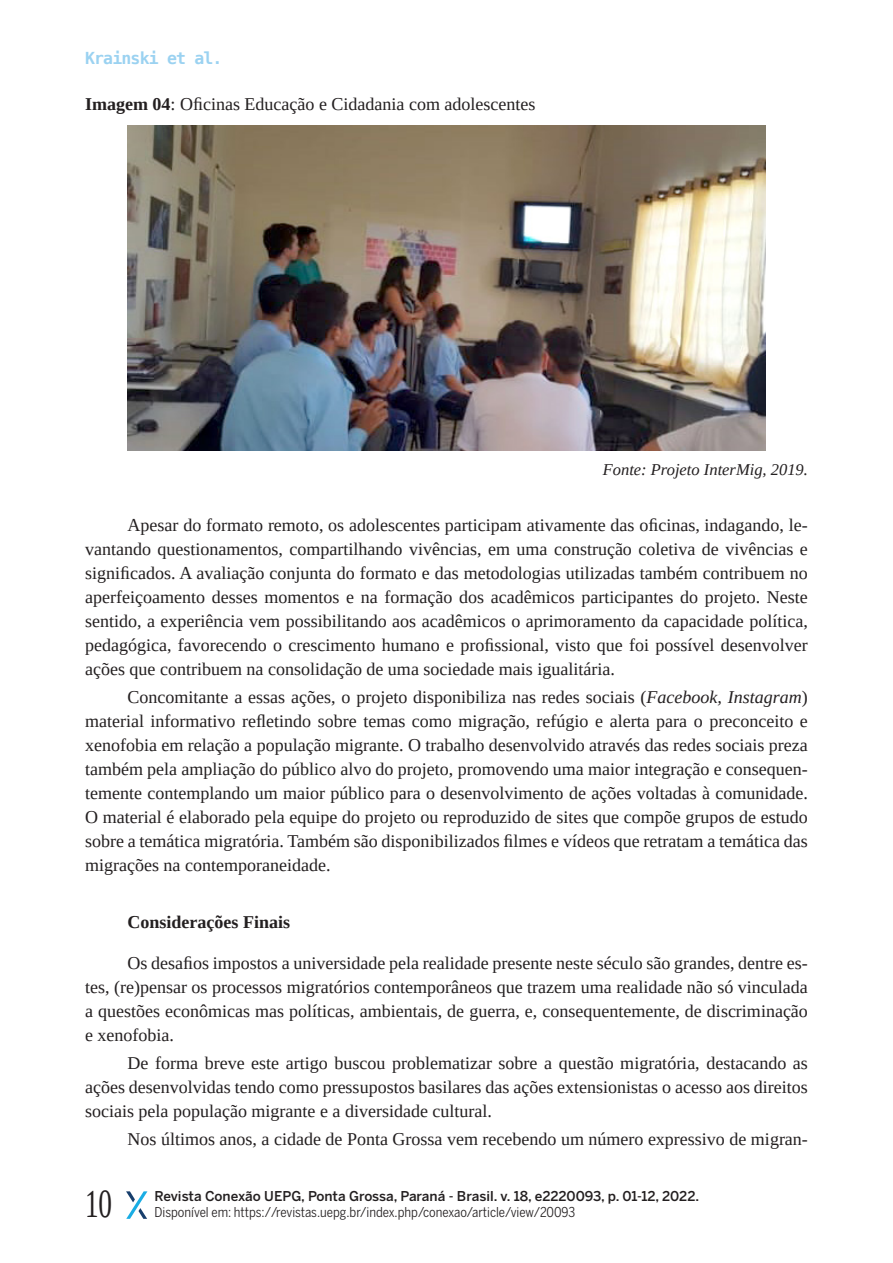
<style>
.page{position:relative;width:893px;height:1263px;background:#fff}
.page>*{position:absolute;margin:0;border:0;box-sizing:border-box;transform-origin:0 0}
.t1{font:39.9px "Liberation Serif";color:#231f20;scale:.68 1}
.TEXTO_ARTIGO{font:18px/24px "Liberation Serif";color:#231f20;text-align:justify}
.INTERTITULO{font:700 18px "Liberation Serif";color:#231f20}
.FONTE{font:italic 16.5px "Liberation Serif";color:#231f20}
.t2{font:700 16.5px "DejaVu Sans Mono";letter-spacing:-.05em;color:#9bd2f1}
.t3{font:13.5px "Benton Sans Cond";color:#231f20}
.t4{font:500 13.5px "Benton Sans";color:#231f20}
.s1{font-weight:700}
.s2{font-style:italic}
</style>
<div class="page">
<svg style="left:126px;top:1191px;width:21px;height:28px"></svg>
<img style="left:128px;top:125px;width:637px;height:325px">
<p class="t2" style="left:85px;top:46px;width:139px">Krainski et al.</p>
<p class="TEXTO_ARTIGO" style="left:85px;top:92px;width:452px"><span class="s1">Imagem 04</span>: Oficinas Educação e Cidadania com adolescentes</p>
<p class="FONTE" style="left:603px;top:458px;width:207px">Fonte: Projeto InterMig, 2019.</p>
<p class="TEXTO_ARTIGO" style="left:85px;top:513px;width:724px;text-indent:43px">Apesar do formato remoto, os adolescentes participam ativamente das oficinas, indagando, le&shy;vantando questionamentos, compartilhando vivências, em uma construção coletiva de vivências e significados. A avaliação conjunta do formato e das metodologias utilizadas também contribuem no aperfeiçoamento desses momentos e na formação dos acadêmicos participantes do projeto. Neste sentido, a experiência vem possibilitando aos acadêmicos o aprimoramento da capacidade política, pedagógica, favorecendo o crescimento humano e profissional, visto que foi possível desenvolver ações que contribuem na consolidação de uma sociedade mais igualitária.</p>
<p class="TEXTO_ARTIGO" style="left:85px;top:685px;width:724px;text-indent:43px">Concomitante a essas ações, o projeto disponibiliza nas redes sociais (<span class="s2">Facebook, Instagram</span>) material informativo refletindo sobre temas como migração, refúgio e alerta para o preconceito e xenofobia em relação a população migrante. O trabalho desenvolvido através das redes sociais preza também pela ampliação do público alvo do projeto, promovendo uma maior integração e consequen&shy;temente contemplando um maior público para o desenvolvimento de ações voltadas à comunidade.<br>O material é elaborado pela equipe do projeto ou reproduzido de sites que compõe grupos de estudo sobre a temática migratória. Também são disponibilizados filmes e vídeos que retratam a temática das migrações na contemporaneidade.</p>
<p class="INTERTITULO" style="left:128px;top:910px;width:164px">Considerações Finais</p>
<p class="TEXTO_ARTIGO" style="left:85px;top:951px;width:724px;text-indent:43px">Os desafios impostos a universidade pela realidade presente neste século são grandes, dentre es&shy;tes, (re)pensar os processos migratórios contemporâneos que trazem uma realidade não só vinculada a questões econômicas mas políticas, ambientais, de guerra, e, consequentemente, de discriminação e xenofobia.</p>
<p class="TEXTO_ARTIGO" style="left:85px;top:1051px;width:724px;text-indent:43px">De forma breve este artigo buscou problematizar sobre a questão migratória, destacando as ações desenvolvidas tendo como pressupostos basilares das ações extensionistas o acesso aos direitos sociais pela população migrante e a diversidade cultural.</p>
<p class="TEXTO_ARTIGO" style="left:128px;top:1127px;width:682px">Nos últimos anos, a cidade de Ponta Grossa vem recebendo um número expressivo de migran-</p>
<h1 class="t1" style="left:85px;top:1178px;width:41px">10</h1>
<p class="t4" style="left:155px;top:1188px;width:546px">Revista Conexão UEPG, Ponta Grossa, Paraná - Brasil. v. 18, e2220093, p. 01-12, 2022.</p>
<p class="t3" style="left:155px;top:1205px;width:422px">Disponível em: https://revistas.uepg.br/index.php/conexao/article/view/20093</p>
</div>
